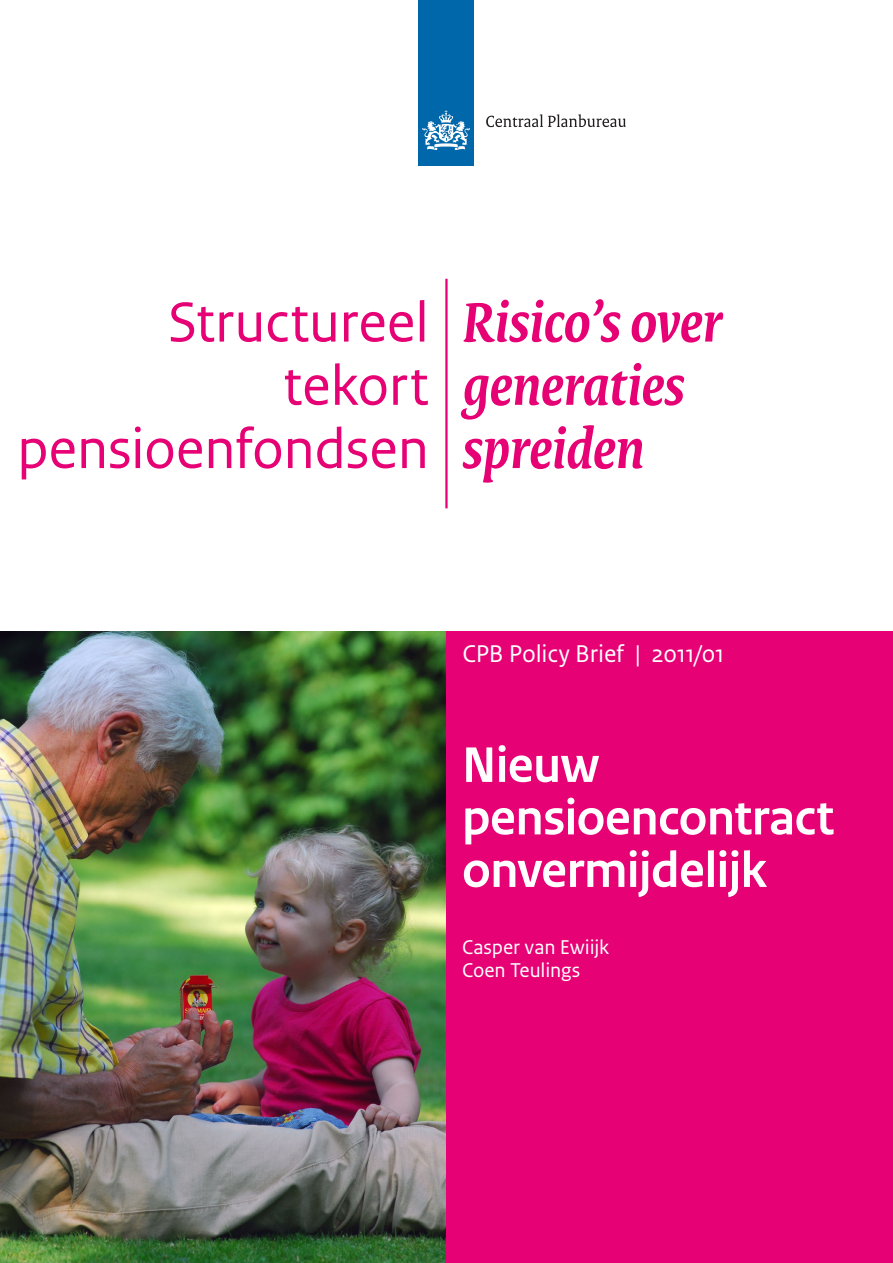
<style>
.page{position:relative;width:893px;height:1263px;background:#fff}
.page>*{position:absolute;margin:0;border:0;box-sizing:border-box;transform-origin:0 0}
.t1{font:59.55px/63.3px "Rijksoverheid Sans Text";letter-spacing:-.01em;color:#e60275;text-align:right}
.t2{font:italic 700 59.55px/63.3px "Rijksoverheid Serif";letter-spacing:-.005em;color:#e60275}
.t3{font:700 52.5px/52.5px "Rijksoverheid Sans Heading";letter-spacing:-.01em;color:#fff}
.t4{font:25.5px "Rijksoverheid Sans Text";letter-spacing:-.005em;color:#fff}
.t5{font:21px "Rijksoverheid Sans Text";letter-spacing:-.005em;color:#fff}
</style>
<div class="page">
<img style="left:0;top:631px;width:446px;height:632px">
<div style="left:446px;top:631px;width:446px;height:632px;background:#e60275"></div>
<div style="left:418px;top:0;width:55px;height:166px;background:#0067aa"></div>
<svg style="left:422px;top:110px;width:48px;height:40px"></svg>
<svg style="left:486px;top:114px;width:139px;height:13px"></svg>
<hr style="left:445px;top:279px;width:2px;height:229px;background:#e60275">
<p class="t1" style="left:17px;top:291px;width:413px">Structureel tekort pensioenfondsen</p>
<p class="t2" style="left:462px;top:290px;width:260px">Risico’s over generaties spreiden</p>
<p class="t4" style="left:462px;top:639px;width:263px">CPB Policy Brief | 2011/01</p>
<p class="t3" style="left:462px;top:740px;width:373px">Nieuw pensioencontract onvermijdelijk</p>
<p class="t5" style="left:462px;top:935px;width:149px">Casper van Ewiijk</p>
<p class="t5" style="left:462px;top:958px;width:120px">Coen Teulings</p>
</div>
